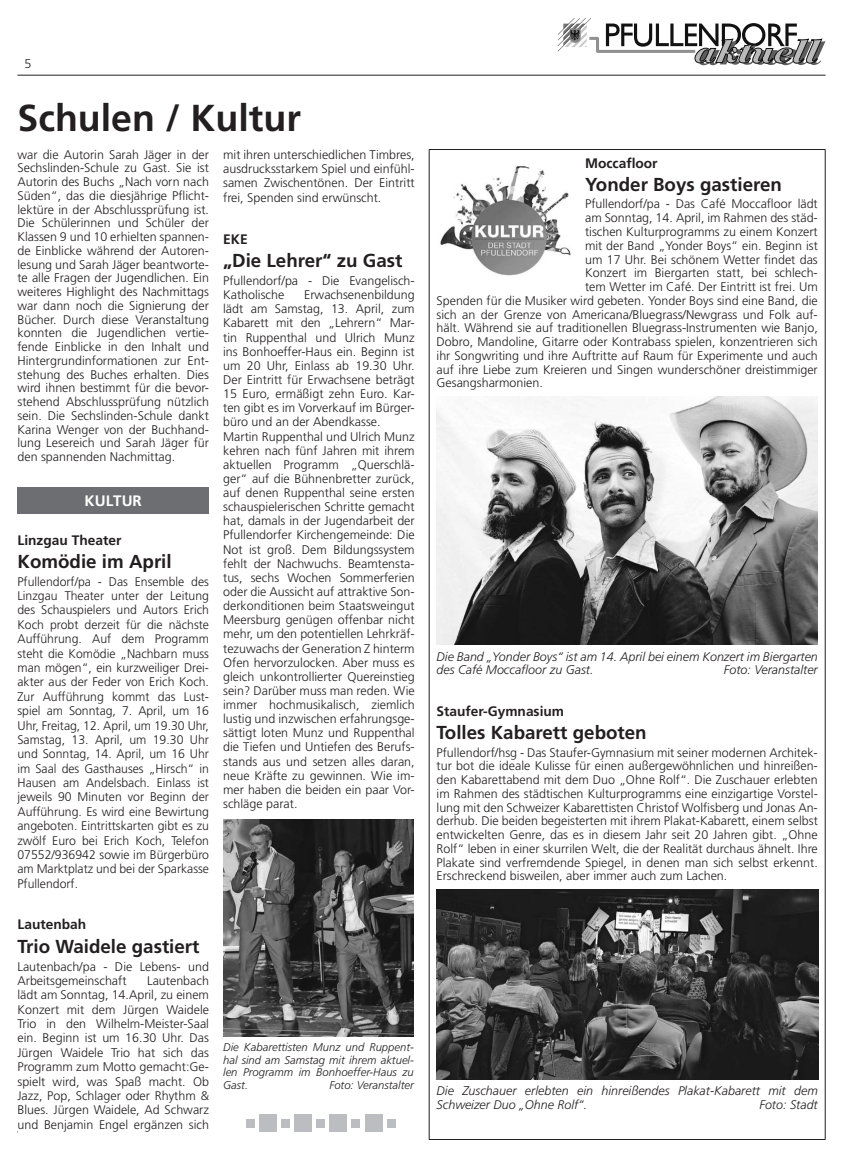
<style>
.page{position:relative;width:844px;height:1170px;background:#fff}
.page>*{position:absolute;margin:0;border:0;box-sizing:border-box;transform-origin:0 0}
.t1{font:700 37.5px "Frutiger LT Std";color:#231f20}
.t2{font:700 18.75px "Frutiger LT Std";color:#231f20}
.t3{font:700 15.12px "Frutiger LT Std";color:#fff}
.t4{font:700 13.75px "Frutiger";color:#231f20}
.t5{font:300 12.5px/14.1px "Frutiger LT Std";color:#231f20;text-align:justify}
.t6{font:italic 300 12.5px/13.8px "Frutiger LT Std";color:#231f20}
.t7{font:italic 300 11.25px/12.5px "Frutiger LT Std";color:#231f20;text-align:justify}
</style>
<div class="page">
<hr style="left:18px;top:75px;width:807px;height:1px;background:#231f20">
<svg style="left:558px;top:18px;width:267px;height:47px"></svg>
<div style="left:18px;top:487px;width:191px;height:27px;background:#6d6e71"></div>
<img style="left:223px;top:819px;width:191px;height:217px">
<img style="left:440px;top:166px;width:131px;height:110px">
<img style="left:437px;top:396px;width:381px;height:249px">
<img style="left:437px;top:889px;width:382px;height:190px">
<div style="left:246px;top:1118px;width:9px;height:9px;background:#bcbdc0"></div>
<div style="left:281px;top:1118px;width:9px;height:9px;background:#bcbdc0"></div>
<div style="left:316px;top:1118px;width:9px;height:9px;background:#bcbdc0"></div>
<div style="left:352px;top:1118px;width:8px;height:9px;background:#bcbdc0"></div>
<div style="left:387px;top:1118px;width:8px;height:9px;background:#bcbdc0"></div>
<div style="left:260px;top:1114px;width:17px;height:17px;background:#bcbdc0"></div>
<div style="left:295px;top:1114px;width:17px;height:17px;background:#bcbdc0"></div>
<div style="left:330px;top:1114px;width:17px;height:17px;background:#bcbdc0"></div>
<div style="left:365px;top:1114px;width:17px;height:17px;background:#bcbdc0"></div>
<p class="t5" style="left:25px;top:56px;width:8px">5</p>
<h1 class="t1" style="left:18px;top:96px;width:285px">Schulen / Kultur</h1>
<p class="t5" style="left:18px;top:147px;width:193px;line-height:13.8px">war die Autorin Sarah Jäger in der Sechslinden-Schule zu Gast. Sie ist Autorin des Buchs „Nach vorn nach Süden“, das die diesjährige Pflicht&shy;lektüre in der Abschlussprüfung ist.<br>Die Schülerinnen und Schüler der Klassen 9 und 10 erhielten spannen&shy;de Einblicke während der Autoren&shy;lesung und Sarah Jäger beantworte&shy;te alle Fragen der Jugendlichen. Ein weiteres Highlight des Nachmittags war dann noch die Signierung der Bücher. Durch diese Veranstaltung konnten die Jugendlichen vertie&shy;fende Einblicke in den Inhalt und Hintergrundinformationen zur Ent&shy;stehung des Buches erhalten. Dies wird ihnen bestimmt für die bevor&shy;stehend Abschlussprüfung nützlich sein. Die Sechslinden-Schule dankt Karina Wenger von der Buchhand&shy;lung Lesereich und Sarah Jäger für den spannenden Nachmittag.</p>
<p class="t3" style="left:85px;top:492px;width:59px">KULTUR</p>
<p class="t4" style="left:18px;top:532px;width:105px">Linzgau Theater</p>
<h2 class="t2" style="left:18px;top:551px;width:156px">Komödie im April</h2>
<p class="t5" style="left:18px;top:574px;width:193px">Pfullendorf/pa - Das Ensemble des Linzgau Theater unter der Leitung des Schauspielers und Autors Erich Koch probt derzeit für die nächste Aufführung. Auf dem Programm steht die Komödie „Nachbarn muss man mögen“, ein kurzweiliger Drei&shy;akter aus der Feder von Erich Koch.<br>Zur Aufführung kommt das Lust&shy;spiel am Sonntag, 7. April, um 16<br>Uhr, Freitag, 12. April, um 19.30 Uhr, Samstag, 13. April, um 19.30 Uhr und Sonntag, 14. April, um 16 Uhr im Saal des Gasthauses „Hirsch“ in Hausen am Andelsbach. Einlass ist jeweils 90 Minuten vor Beginn der Aufführung. Es wird eine Bewirtung angeboten. Eintrittskarten gibt es zu zwölf Euro bei Erich Koch, Telefon 07552/936942 sowie im Bürgerbüro am Marktplatz und bei der Sparkasse Pfullendorf.</p>
<p class="t4" style="left:18px;top:916px;width:70px">Lautenbah</p>
<h2 class="t2" style="left:18px;top:934px;width:184px">Trio Waidele gastiert</h2>
<p class="t5" style="left:18px;top:959px;width:193px">Lautenbach/pa - Die Lebens- und<br>Arbeitsgemeinschaft</p>
<p class="t5" style="left:223px;top:147px;width:193px">mit ihren unterschiedlichen Timbres, ausdrucksstarkem Spiel und einfühl&shy;samen Zwischentönen. Der Eintritt frei, Spenden sind erwünscht.</p>
<p class="t4" style="left:223px;top:231px;width:26px">EKE</p>
<h2 class="t2" style="left:223px;top:249px;width:181px">„Die Lehrer“ zu Gast</h2>
<p class="t5" style="left:223px;top:274px;width:193px">Pfullendorf/pa - Die Evangelisch-<br>Katholische</p>
<p class="t5" style="left:223px;top:288px;width:193px;text-align:left;text-indent:81px">Erwachsenenbildung lädt am Samstag, 13. April, zum Kabarett mit den „Lehrern“ Mar&shy;tin Ruppenthal und Ulrich Munz ins Bonhoeffer-Haus ein. Beginn ist um 20 Uhr, Einlass ab 19.30 Uhr.<br>Der Eintritt für Erwachsene beträgt 15 Euro, ermäßigt zehn Euro. Kar&shy;ten gibt es im Vorverkauf im Bürger&shy;büro und an der Abendkasse.<br>Martin Ruppenthal und Ulrich Munz kehren nach fünf Jahren mit ihrem aktuellen Programm „Querschlä&shy;ger“ auf die Bühnenbretter zurück, auf denen Ruppenthal seine ersten schauspielerischen Schritte gemacht hat, damals in der Jugendarbeit der Pfullendorfer Kirchengemeinde: Die Not ist groß. Dem Bildungssystem fehlt der Nachwuchs. Beamtensta&shy;tus, sechs Wochen Sommerferien oder die Aussicht auf attraktive Son&shy;derkonditionen beim Staatsweingut Meersburg genügen offenbar nicht mehr, um den potentiellen Lehrkräf&shy;tezuwachs der Generation Z hinterm Ofen hervorzulocken. Aber muss es gleich unkontrollierter Quereinstieg sein? Darüber muss man reden. Wie immer hochmusikalisch, ziemlich lustig und inzwischen erfahrungsge&shy;sättigt loten Munz und Ruppenthal die Tiefen und Untiefen des Berufs&shy;stands aus und setzen alles daran, neue Kräfte zu gewinnen. Wie im&shy;mer haben die beiden ein paar Vor&shy;schläge parat.</p>
<p class="t5" style="left:18px;top:973px;width:193px;text-indent:130px">Lautenbach lädt am Sonntag, 14.April, zu einem Konzert mit dem Jürgen Waidele Trio in den Wilhelm-Meister-Saal ein. Beginn ist um 16.30 Uhr. Das Jürgen Waidele Trio hat sich das Programm zum Motto gemacht:Ge&shy;spielt wird, was Spaß macht. Ob Jazz, Pop, Schlager oder Rhythm &amp; Blues. Jürgen Waidele, Ad Schwarz und Benjamin Engel ergänzen sich</p>
<p class="t7" style="left:223px;top:1041px;width:192px">Die Kabarettisten Munz und Ruppent&shy;hal sind am Samstag mit ihrem aktuel&shy;len Programm im Bonhoeffer-Haus zu Gast.</p>
<p class="t7" style="left:329px;top:1078px;width:86px">Foto: Veranstalter</p>
<p class="t4" style="left:585px;top:155px;width:74px">Moccafloor</p>
<h2 class="t2" style="left:585px;top:174px;width:198px">Yonder Boys gastieren</h2>
<p class="t5" style="left:585px;top:197px;width:234px">Pfullendorf/pa - Das Café Moccafloor lädt</p>
<p class="t5" style="left:585px;top:211px;width:234px">am Sonntag, 14. April, im Rahmen des städ-</p>
<p class="t5" style="left:585px;top:225px;width:234px">tischen Kulturprogramms zu einem Konzert</p>
<p class="t5" style="left:585px;top:238px;width:234px">mit der Band „Yonder Boys“ ein. Beginn ist</p>
<p class="t5" style="left:585px;top:252px;width:234px">um 17 Uhr. Bei schönem Wetter findet das</p>
<p class="t5" style="left:585px;top:266px;width:234px">Konzert im Biergarten statt, bei schlech-</p>
<p class="t5" style="left:585px;top:280px;width:234px">tem Wetter im Café. Der Eintritt ist frei. Um</p>
<p class="t5" style="left:436px;top:293px;width:383px">Spenden für die Musiker wird gebeten. Yonder Boys sind eine Band, die</p>
<p class="t5" style="left:436px;top:307px;width:383px">sich an der Grenze von Americana/Bluegrass/Newgrass und Folk auf-</p>
<p class="t5" style="left:436px;top:321px;width:383px">hält. Während sie auf traditionellen Bluegrass-Instrumenten wie Banjo,</p>
<p class="t5" style="left:436px;top:335px;width:383px">Dobro, Mandoline, Gitarre oder Kontrabass spielen, konzentrieren sich</p>
<p class="t5" style="left:436px;top:348px;width:383px">ihr Songwriting und ihre Auftritte auf Raum für Experimente und auch</p>
<p class="t5" style="left:436px;top:362px;width:383px">auf ihre Liebe zum Kreieren und Singen wunderschöner dreistimmiger</p>
<p class="t5" style="left:436px;top:376px;width:108px">Gesangsharmonien.</p>
<p class="t6" style="left:437px;top:649px;width:383px">Die Band „Yonder Boys“ ist am 14. April bei einem Konzert im Biergarten des Café Moccafloor zu Gast.</p>
<p class="t6" style="left:724px;top:663px;width:95px">Foto: Veranstalter</p>
<p class="t4" style="left:437px;top:702px;width:129px">Staufer-Gymnasium</p>
<h2 class="t2" style="left:437px;top:721px;width:212px">Tolles Kabarett geboten</h2>
<p class="t5" style="left:437px;top:745px;width:383px;line-height:13.8px">Pfullendorf/hsg - Das Staufer-Gymnasium mit seiner modernen Architek&shy;tur bot die ideale Kulisse für einen außergewöhnlichen und hinreißen&shy;den Kabarettabend mit dem Duo „Ohne Rolf“. Die Zuschauer erlebten im Rahmen des städtischen Kulturprogramms eine einzigartige Vorstel&shy;lung mit den Schweizer Kabarettisten Christof Wolfisberg und Jonas An&shy;derhub. Die beiden begeisterten mit ihrem Plakat-Kabarett, einem selbst entwickelten Genre, das es in diesem Jahr seit 20 Jahren gibt. „Ohne Rolf“ leben in einer skurrilen Welt, die der Realität durchaus ähnelt. Ihre Plakate sind verfremdende Spiegel, in denen man sich selbst erkennt.<br>Erschreckend bisweilen, aber immer auch zum Lachen.</p>
<p class="t6" style="left:437px;top:1084px;width:383px">Die Zuschauer erlebten ein hinreißendes Plakat-Kabarett mit dem<br>Schweizer Duo „Ohne Rolf“.</p>
<p class="t6" style="left:759px;top:1097px;width:60px">Foto: Stadt</p>
</div>
